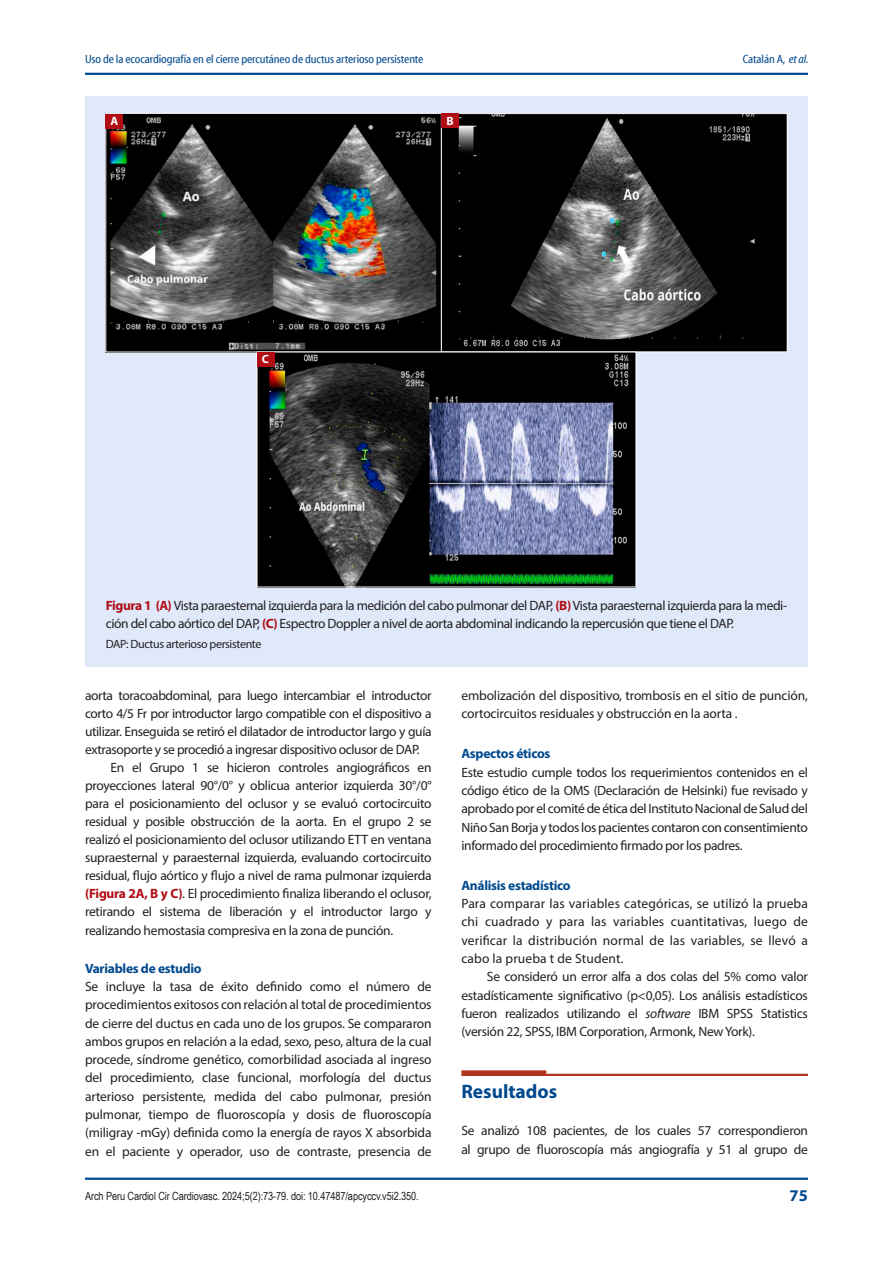
<style>
.page{position:relative;width:893px;height:1263px;background:#fff}
.page>*{position:absolute;margin:0;border:0;box-sizing:border-box;transform-origin:0 0}
.SUBTITULO{font:700 19.5px "Myriad Pro";color:#01498e}
.t1{font:700 16.5px "Myriad Pro";color:#01498e}
._1_ER_PARRAFO_TEXTO{font:13.5px/18.3px "Myriad Pro";letter-spacing:-.01em;color:#231f20;text-align:justify}
.TEXTO_GENERAL{font:13.5px/18.1px "Myriad Pro";letter-spacing:-.02em;color:#231f20;text-align:justify}
.TEXTO_DE_FIGURA{font:13.5px/18px "Myriad Pro";letter-spacing:-.03em;color:#231f20}
._1_ER_PARRAFO_TEXTO-2{font:700 13.5px "Myriad Pro";letter-spacing:-.02em;color:#01498e}
.t2{font:12px "Myriad Cn Web";letter-spacing:-.01em;color:#01498e}
.TEXTO_DE_FIGURA-2{font:12px "Myriad Pro";letter-spacing:-.03em;color:#231f20}
.SUBTITULO-2{font:700 12px "Myriad Pro";color:#fff}
.t3{font:11.25px "Arial Narrow";letter-spacing:-.01em;color:#231f20}
.s1{font-family:"Myriad Cn It Web"}
.s2{font-weight:700;color:#b00d15}
.s3{font-style:italic}
</style>
<div class="page">
<hr style="left:85px;top:73px;width:723px;height:2px;background:#01498e">
<hr style="left:85px;top:1177px;width:723px;height:3px;background:#01498e">
<svg style="left:461px;top:1070px;width:347px;height:6px"></svg>
<div style="left:85px;top:96px;width:723px;height:570px;background:#dfe9fa"></div>
<img style="left:107px;top:115px;width:333px;height:235px">
<div style="left:105px;top:113px;width:337px;height:239px;border:1px solid #fff"></div>
<svg style="left:443px;top:115px;width:343px;height:235px;background:#212222"></svg>
<div style="left:441px;top:113px;width:347px;height:239px;border:1px solid #fff"></div>
<img style="left:259px;top:354px;width:375px;height:231px">
<div style="left:106px;top:114px;width:17px;height:14px;background:#b00d15"></div>
<div style="left:257px;top:352px;width:17px;height:14px;background:#b00d15"></div>
<div style="left:441px;top:114px;width:18px;height:14px;background:#b00d15"></div>
<p class="t2" style="left:85px;top:53px;width:340px">Uso de la ecocardiografía en el cierre percutáneo de ductus arterioso persistente</p>
<p class="t2" style="left:743px;top:53px;width:67px">Catalán A, <span class="s1">et al.</span></p>
<p class="SUBTITULO-2" style="left:110px;top:113px;width:9px">A</p>
<p class="SUBTITULO-2" style="left:262px;top:351px;width:9px">C</p>
<p class="SUBTITULO-2" style="left:446px;top:113px;width:9px">B</p>
<p class="TEXTO_DE_FIGURA" style="left:106px;top:596px;width:683px"><span class="s2">Figura 1 (A)</span> Vista paraesternal izquierda para la medición del cabo pulmonar del DAP, <span class="s2">(B)</span> Vista paraesternal izquierda para la medi&shy;ción del cabo aórtico del DAP, <span class="s2">(C)</span> Espectro Doppler a nivel de aorta abdominal indicando la repercusión que tiene el DAP.</p>
<p class="TEXTO_DE_FIGURA-2" style="left:106px;top:636px;width:157px">DAP: Ductus arterioso persistente</p>
<p class="TEXTO_GENERAL" style="left:85px;top:686px;width:348px">aorta toracoabdominal, para luego intercambiar el introductor corto 4/5 Fr por introductor largo compatible con el dispositivo a utilizar. Enseguida se retiró el dilatador de introductor largo y guía extrasoporte y se procedió a ingresar dispositivo oclusor de DAP.</p>
<p class="TEXTO_GENERAL" style="left:85px;top:758px;width:348px;text-indent:26px">En el Grupo 1 se hicieron controles angiográficos en proyecciones lateral 90°/0° y oblicua anterior izquierda 30°/0° para el posicionamiento del oclusor y se evaluó cortocircuito residual y posible obstrucción de la aorta. En el grupo 2 se realizó el posicionamiento del oclusor utilizando ETT en ventana supraesternal y paraesternal izquierda, evaluando cortocircuito residual, flujo aórtico y flujo a nivel de rama pulmonar izquierda <span class="s2">(Figura 2A, B y C)</span>. El procedimiento finaliza liberando el oclusor, retirando el sistema de liberación y el introductor largo y realizando hemostasia compresiva en la zona de punción.</p>
<p class="_1_ER_PARRAFO_TEXTO-2" style="left:85px;top:959px;width:118px">Variables de estudio</p>
<p class="_1_ER_PARRAFO_TEXTO" style="left:85px;top:977px;width:348px">Se incluye la tasa de éxito definido como el número de procedimientos exitosos con relación al total de procedimientos de cierre del ductus en cada uno de los grupos. Se compararon ambos grupos en relación a la edad, sexo, peso, altura de la cual procede, síndrome genético, comorbilidad asociada al ingreso del procedimiento, clase funcional, morfología del ductus arterioso persistente, medida del cabo pulmonar, presión pulmonar, tiempo de fluoroscopía y dosis de fluoroscopía (miligray -mGy) definida como la energía de rayos X absorbida en el paciente y operador, uso de contraste, presencia de</p>
<p class="_1_ER_PARRAFO_TEXTO" style="left:461px;top:686px;width:348px">embolización del dispositivo, trombosis en el sitio de punción, cortocircuitos residuales y obstrucción en la aorta .</p>
<p class="_1_ER_PARRAFO_TEXTO-2" style="left:461px;top:745px;width:91px">Aspectos éticos</p>
<p class="_1_ER_PARRAFO_TEXTO" style="left:461px;top:763px;width:348px">Este estudio cumple todos los requerimientos contenidos en el código ético de la OMS (Declaración de Helsinki) fue revisado y aprobado por el comité de ética del Instituto Nacional de Salud del Niño San Borja y todos los pacientes contaron con consentimiento informado del procedimiento firmado por los padres.</p>
<p class="_1_ER_PARRAFO_TEXTO-2" style="left:461px;top:876px;width:111px">Análisis estadístico</p>
<p class="_1_ER_PARRAFO_TEXTO" style="left:461px;top:894px;width:348px">Para comparar las variables categóricas, se utilizó la prueba chi cuadrado y para las variables cuantitativas, luego de verificar la distribución normal de las variables, se llevó a cabo la prueba t de Student.</p>
<p class="TEXTO_GENERAL" style="left:461px;top:967px;width:348px;text-indent:26px">Se consideró un error alfa a dos colas del 5% como valor estadísticamente significativo (p&lt;0,05). Los análisis estadísticos fueron realizados utilizando el <span class="s3">software</span> IBM SPSS Statistics (versión 22, SPSS, IBM Corporation, Armonk, New York).</p>
<p class="SUBTITULO" style="left:461px;top:1079px;width:97px">Resultados</p>
<p class="_1_ER_PARRAFO_TEXTO" style="left:461px;top:1121px;width:348px;line-height:18.8px">Se analizó 108 pacientes, de los cuales 57 correspondieron al grupo de fluoroscopía más angiografía y 51 al grupo de</p>
<p class="t3" style="left:85px;top:1188px;width:335px">Arch Peru Cardiol Cir Cardiovasc. 2024;5(2):73-79. doi: 10.47487/apcyccv.v5i2.350.</p>
<p class="t1" style="left:790px;top:1184px;width:20px">75</p>
</div>
